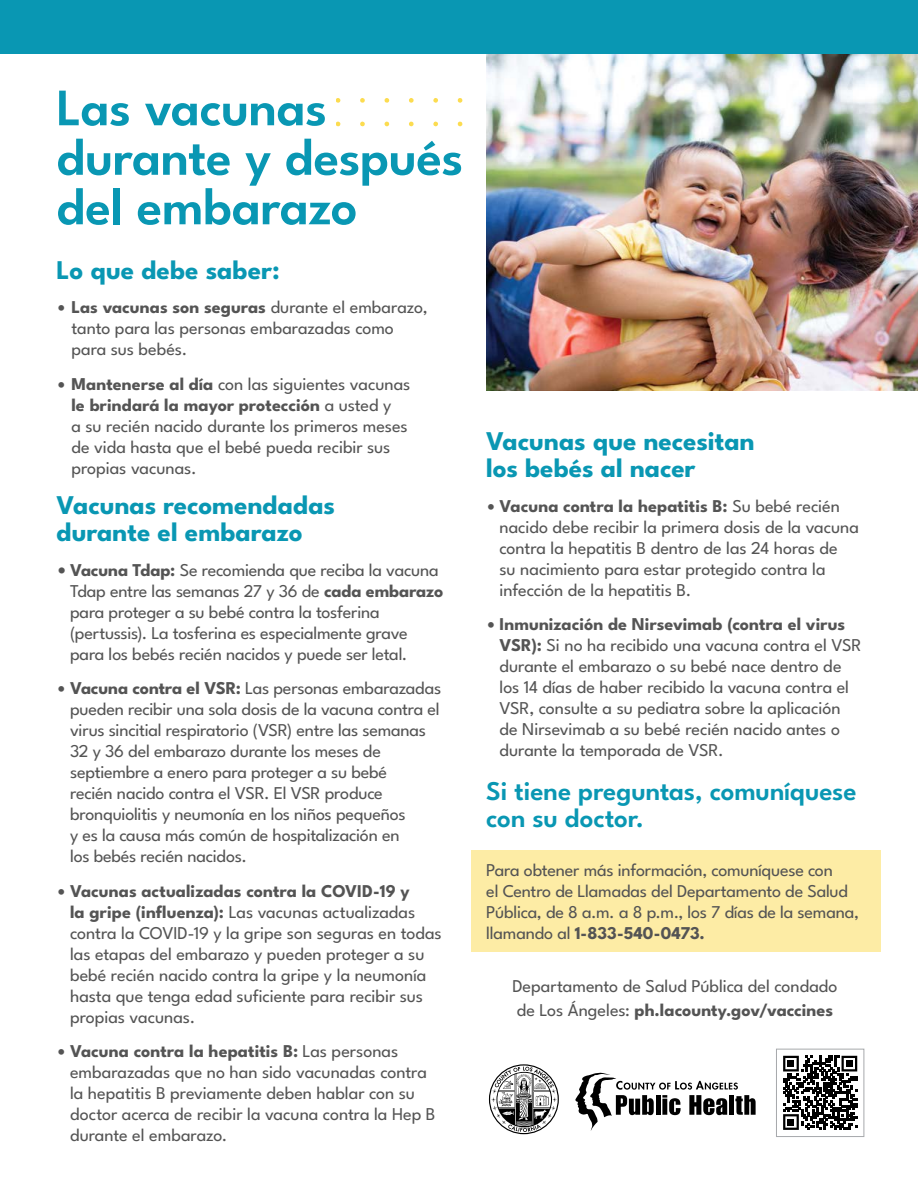
<style>
.page{position:relative;width:918px;height:1188px;background:#fff}
.page>*{position:absolute;margin:0;border:0;box-sizing:border-box;transform-origin:0 0}
.t1{font:600 52.5px/49.5px "League Spartan";letter-spacing:-.005em;color:#0997b3}
.t2{font:700 27px/27px "League Spartan";color:#0997b3}
.t3{font:600 27px/27px "League Spartan";letter-spacing:-.005em;color:#0997b3}
.t4{font:18px/21px "League Spartan";letter-spacing:-.01em;color:#545454}
.s1{font-weight:700}
.s2{font-weight:700;font-size:19.5px}
</style>
<div class="page">
<div style="left:471px;top:851px;width:409px;height:101px;background:#fdeca5"></div>
<img style="left:486px;top:54px;width:432px;height:336px">
<svg style="left:336px;top:98px;width:5px;height:5px"></svg>
<svg style="left:360px;top:98px;width:5px;height:5px"></svg>
<svg style="left:384px;top:98px;width:5px;height:5px"></svg>
<svg style="left:409px;top:98px;width:5px;height:5px"></svg>
<svg style="left:433px;top:98px;width:5px;height:5px"></svg>
<svg style="left:458px;top:98px;width:4px;height:5px"></svg>
<svg style="left:336px;top:121px;width:5px;height:6px"></svg>
<svg style="left:360px;top:121px;width:5px;height:6px"></svg>
<svg style="left:384px;top:122px;width:5px;height:4px"></svg>
<svg style="left:409px;top:122px;width:5px;height:4px"></svg>
<svg style="left:433px;top:121px;width:5px;height:5px"></svg>
<svg style="left:458px;top:122px;width:4px;height:4px"></svg>
<div style="left:0;top:0;width:918px;height:54px;background:#0997b3"></div>
<svg style="left:783px;top:1056px;width:74px;height:74px"></svg>
<div style="left:776px;top:1049px;width:88px;height:88px;border:1px solid #a7a9ac"></div>
<svg style="left:575px;top:1073px;width:181px;height:58px"></svg>
<svg style="left:489px;top:1064px;width:70px;height:70px"></svg>
<h1 class="t1" style="left:57px;top:79px;width:408px">Las vacunas durante y después del embarazo</h1>
<h2 class="t2" style="left:57px;top:254px;width:225px">Lo que debe saber:</h2>
<p class="t4" style="left:71px;top:295px;width:358px;text-indent:-15px"><span class="s1">• Las vacunas son seguras</span> durante el embarazo, tanto para las personas embarazadas como para sus bebés.</p>
<p class="t4" style="left:71px;top:372px;width:341px;text-indent:-15px"><span class="s1">• Mantenerse al día</span> con las siguientes vacunas <span class="s1">le brindará la mayor protección</span> a usted y<br>a su recién nacido durante los primeros meses de vida hasta que el bebé pueda recibir sus propias vacunas.</p>
<h2 class="t2" style="left:57px;top:489px;width:280px">Vacunas recomendadas durante el embarazo</h2>
<p class="t4" style="left:70px;top:558px;width:375px;text-indent:-13px"><span class="s2">•</span><span class="s1">Vacuna Tdap:</span> Se recomienda que reciba la vacuna Tdap entre las semanas 27 y 36 de <span class="s1">cada embarazo </span>para proteger a su bebé contra la tosferina (pertussis). La tosferina es especialmente grave para los bebés recién nacidos y puede ser letal.</p>
<p class="t4" style="left:70px;top:676px;width:373px;text-indent:-14px"><span class="s1">• Vacuna contra el VSR:</span> Las personas embarazadas pueden recibir una sola dosis de la vacuna contra el virus sincitial respiratorio (VSR) entre las semanas 32 y 36 del embarazo durante los meses de septiembre a enero para proteger a su bebé<br>recién nacido contra el VSR. El VSR produce bronquiolitis y neumonía en los niños pequeños<br>y es la causa más común de hospitalización en<br>los bebés recién nacidos.</p>
<p class="t4" style="left:70px;top:879px;width:373px;text-indent:-14px"><span class="s1">• Vacunas actualizadas contra la COVID-19 y<br>la gripe (influenza):</span> Las vacunas actualizadas contra la COVID-19 y la gripe son seguras en todas las etapas del embarazo y pueden proteger a su bebé recién nacido contra la gripe y la neumonía hasta que tenga edad suficiente para recibir sus propias vacunas.</p>
<p class="t4" style="left:70px;top:1039px;width:367px;text-indent:-14px"><span class="s1">• Vacuna contra la hepatitis B:</span> Las personas embarazadas que no han sido vacunadas contra la hepatitis B previamente deben hablar con su doctor acerca de recibir la vacuna contra la Hep B durante el embarazo.</p>
<h2 class="t2" style="left:486px;top:425px;width:270px">Vacunas que necesitan los bebés al nacer</h2>
<p class="t4" style="left:500px;top:493px;width:361px;text-indent:-14px"><span class="s1">• Vacuna contra la hepatitis B:</span> Su bebé recién nacido debe recibir la primera dosis de la vacuna contra la hepatitis B dentro de las 24 horas de<br>su nacimiento para estar protegido contra la infección de la hepatitis B.</p>
<p class="t4" style="left:500px;top:612px;width:364px;text-indent:-14px"><span class="s1">• Inmunización de Nirsevimab (contra el virus VSR):</span> Si no ha recibido una vacuna contra el VSR durante el embarazo o su bebé nace dentro de los 14 días de haber recibido la vacuna contra el VSR, consulte a su pediatra sobre la aplicación de Nirsevimab a su bebé recién nacido antes o durante la temporada de VSR.</p>
<h2 class="t3" style="left:486px;top:775px;width:372px">Si tiene preguntas, comuníquese con su doctor.</h2>
<p class="t4" style="left:486px;top:857px;width:374px">Para obtener más información, comuníquese con<br>el Centro de Llamadas del Departamento de Salud Pública, de 8 a.m. a 8 p.m., los 7 días de la semana, llamando al <span class="s1">1-833-540-0473.</span></p>
<p class="t4" style="left:512px;top:972px;width:327px;line-height:24px">Departamento de Salud Pública del condado de Los Ángeles: <span class="s1">ph.lacounty.gov/vaccines</span></p>
</div>
